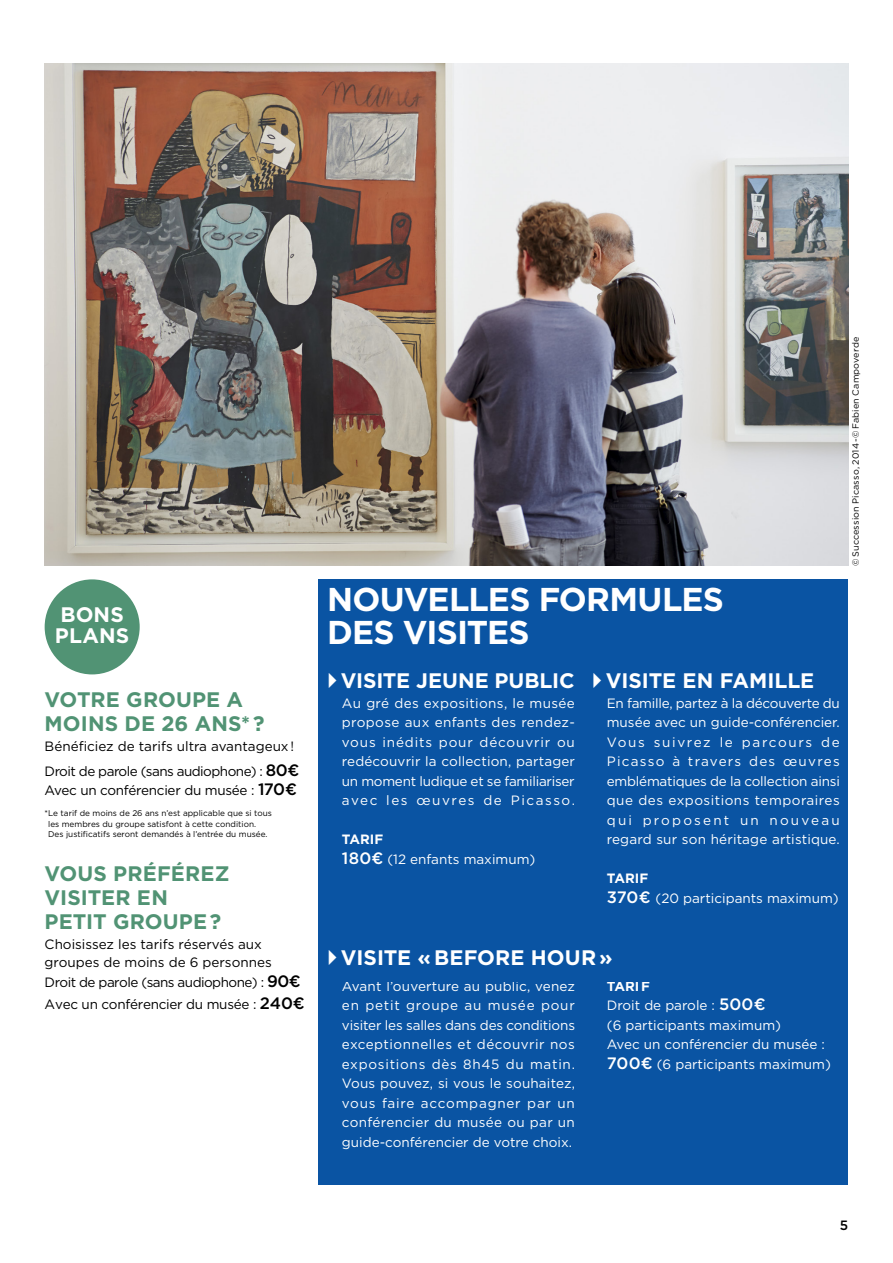
<style>
.page{position:relative;width:893px;height:1263px;background:#fff}
.page>*{position:absolute;margin:0;border:0;box-sizing:border-box;transform-origin:0 0}
.t1{font:700 33px/33px "Gotham";letter-spacing:-.025em;color:#fff}
.t2{font:700 21px/24px "Gotham";letter-spacing:.005em;color:#519374}
.t3{font:700 21px/21px "Gotham";color:#fff}
.t4{font:13.5px/19.5px "Gotham";color:#fff;text-align:justify}
.t5{font:13.5px/21.6px "Gotham";letter-spacing:-.04em;color:#000}
.t6{font:13.5px/17.7px "Gotham";color:#000}
.t7{font:13.5px "Gotham";letter-spacing:-.02em;color:#000}
.t8{font:500 13.5px "Gotham";color:#000}
.t9{font:9px "Gotham";letter-spacing:.015em;color:#000}
.t10{font:8.25px/10.5px "Gotham";color:#000}
.s1{font-weight:500;font-size:16.5px}
.s2{font-weight:700}
</style>
<div class="page">
<div style="left:319px;top:579px;width:529px;height:93px;background:#0a54a3"></div>
<div style="left:319px;top:664px;width:529px;height:301px;background:#0a54a3"></div>
<div style="left:319px;top:973px;width:529px;height:212px;background:#0a54a3"></div>
<div style="left:319px;top:941px;width:529px;height:40px;background:#0a54a3"></div>
<img style="left:45px;top:63px;width:803px;height:503px">
<div style="left:45px;top:579px;width:95px;height:95px;background:#519374;border-radius:50%"></div>
<p class="t3" style="left:55px;top:604px;width:76px">BONS<br>PLANS</p>
<p class="t2" style="left:45px;top:688px;width:221px">VOTRE GROUPE A<br>MOINS DE 26 ANS* ?</p>
<p class="t6" style="left:45px;top:737px;width:251px">Bénéficiez de tarifs ultra avantageux !</p>
<p class="t5" style="left:45px;top:760px;width:256px">Droit de parole (sans audiophone) : <span class="s1">80€</span></p>
<p class="t7" style="left:45px;top:782px;width:254px">Avec un conférencier du musée : <span class="s1">170€</span></p>
<p class="t10" style="left:48px;top:808px;width:225px;text-indent:-4px">*Le tarif de moins de 26 ans n’est applicable que si tous les membres du groupe satisfont à cette condition.<br>Des justificatifs seront demandés à l’entrée du musée.</p>
<p class="t2" style="left:45px;top:861px;width:186px">VOUS PRÉFÉREZ<br>VISITER EN<br>PETIT GROUPE ?</p>
<p class="t6" style="left:45px;top:935px;width:229px">Choisissez les tarifs réservés aux groupes de moins de 6 personnes</p>
<p class="t5" style="left:45px;top:971px;width:262px">Droit de parole (sans audiophone) : <span class="s1">90€<br></span>Avec un conférencier du musée : <span class="s1">240€</span></p>
<p class="t1" style="left:327px;top:583px;width:398px">NOUVELLES FORMULES<br>DES VISITES</p>
<p class="t3" style="left:341px;top:670px;width:235px">VISITE JEUNE PUBLIC</p>
<p class="t4" style="left:342px;top:693px;width:235px">Au gré des expositions, le musée propose aux enfants des rendez&shy;vous inédits pour découvrir ou redécouvrir la collection, partager un moment ludique et se familiariser avec les œuvres de Picasso.</p>
<p class="t4" style="left:342px;top:829px;width:195px"><span class="s2">TARIF<br></span><span class="s1">180€</span> (12 enfants maximum)</p>
<p class="t3" style="left:606px;top:670px;width:210px">VISITE EN FAMILLE</p>
<p class="t4" style="left:607px;top:693px;width:235px">En famille, partez à la découverte du musée avec un guide-conférencier.<br>Vous suivrez le parcours de Picasso à travers des œuvres emblématiques de la collection ainsi que des expositions temporaires qui proposent un nouveau regard sur son héritage artistique.</p>
<p class="t4" style="left:607px;top:868px;width:233px"><span class="s2">TARIF<br></span><span class="s1">370€</span> (20 participants maximum)</p>
<p class="t9" style="left:850px;top:566px;width:230px;rotate:-90deg">© Succession Picasso, 2014 - © Fabien Campoverde</p>
<p class="t3" style="left:341px;top:947px;width:273px">VISITE « BEFORE HOUR »</p>
<p class="t4" style="left:342px;top:976px;width:235px">Avant l’ouverture au public, venez en petit groupe au musée pour visiter les salles dans des conditions exceptionnelles et découvrir nos expositions dès 8h45 du matin.<br>Vous pouvez, si vous le souhaitez, vous faire accompagner par un conférencier du musée ou par un guide-conférencier de votre choix.</p>
<p class="t4" style="left:607px;top:976px;width:226px;text-align:left"><span class="s2">TARI F<br></span>Droit de parole : <span class="s1">500€<br></span>(6 participants maximum)<br>Avec un conférencier du musée :<br><span class="s1">700€</span> (6 participants maximum)</p>
<p class="t8" style="left:840px;top:1216px;width:10px">5</p>
</div>
